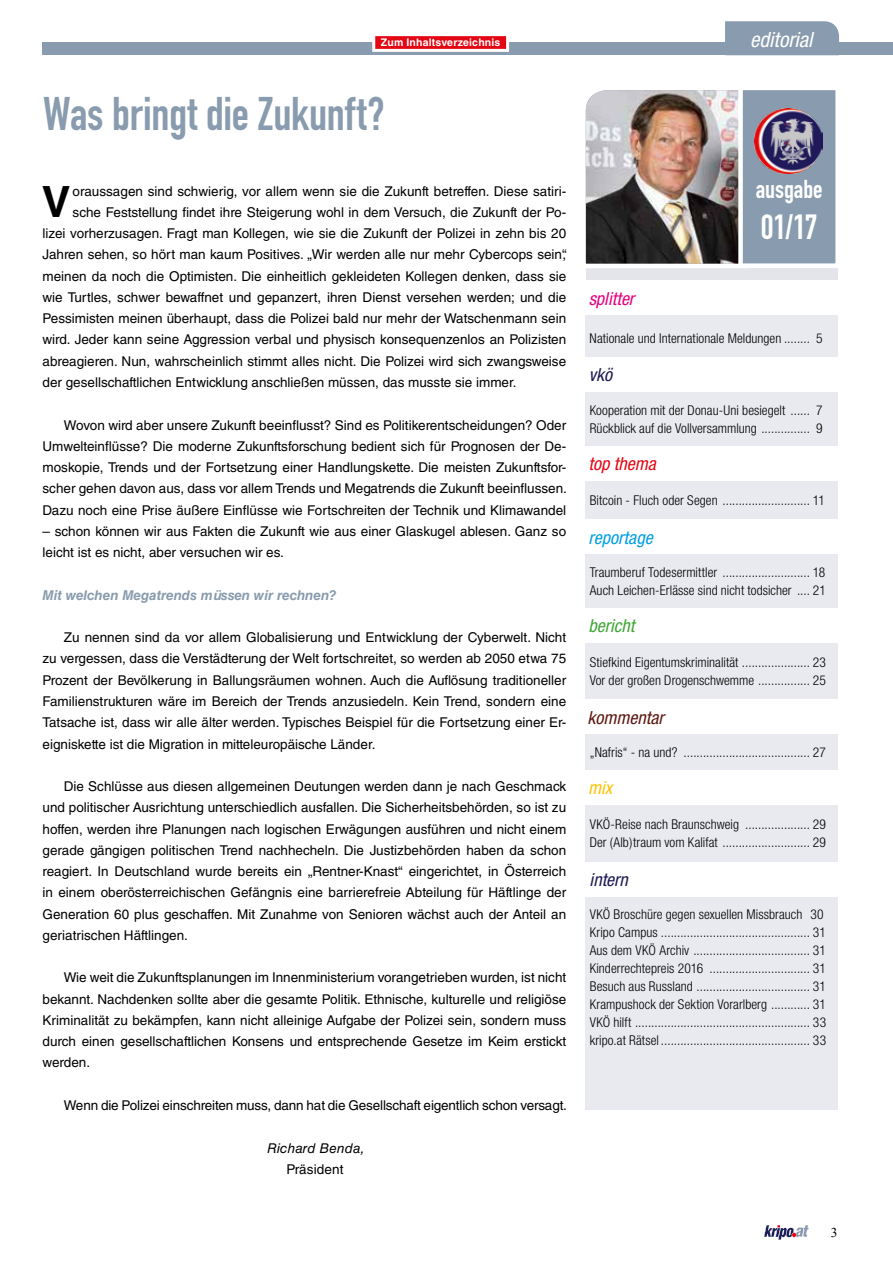
<style>
.page{position:relative;width:893px;height:1263px;background:#fff}
.page>*{position:absolute;margin:0;border:0;box-sizing:border-box;transform-origin:0 0}
.t1{font:46.5px "DIN Engschrift";letter-spacing:-.005em;color:#899bae}
.t2{font:700 43.05px "Helvetica LT Std";color:#000}
.t3{font:34.5px "DIN Engschrift";color:#fff}
.t4{font:25.5px "DIN Engschrift";color:#fff}
.t5{font:italic condensed 21px "Helvetica Neue";color:#fff}
.t6{font:italic condensed 18px "Helvetica Neue";color:#1e1954}
.t7{font:italic condensed 18px "Helvetica Neue";color:#5c1810}
.t8{font:italic condensed 18px "Helvetica Neue";color:#009fe3}
.t9{font:italic condensed 18px "Helvetica Neue";color:#e6007d}
.t10{font:italic condensed 18px "Helvetica Neue";color:#e30613}
.t11{font:italic condensed 18px "Helvetica Neue";color:#3fa535}
.t12{font:italic condensed 18px "Helvetica Neue";color:#fdc300}
.t13{font:13.5px/21.3px "Helvetica LT Std";color:#000;text-align:justify}
.t14{font:300 condensed 13.5px/18px "Helvetica Neue";letter-spacing:.005em;color:#000}
.t15{font:italic 700 13.5px "Helvetica LT Std";color:#899bae}
.t16{font:italic 13.5px "Helvetica LT Std";letter-spacing:.01em;color:#000}
.t17{font:13.5px "Times New Roman";color:#000}
.t18{font:700 10.5px "Helvetica LT Std";letter-spacing:.015em;color:#fff}
</style>
<div class="page">
<svg style="left:764px;top:1225px;width:45px;height:15px"></svg>
<div style="left:586px;top:111px;width:252px;height:170px;background:#e3e5eb"></div>
<img style="left:585px;top:90px;width:253px;height:178px">
<img style="left:754px;top:108px;width:69px;height:66px">
<div style="left:43px;top:43px;width:850px;height:12px;background:#899bae"></div>
<svg style="left:725px;top:21px;width:114px;height:22px;background:#8c9eb0"></svg>
<div style="left:585px;top:281px;width:253px;height:829px;background:#e8eaef"></div>
<div style="left:584px;top:281px;width:259px;height:34px;background:#fff"></div>
<div style="left:584px;top:357px;width:253px;height:34px;background:#fff"></div>
<div style="left:584px;top:446px;width:259px;height:34px;background:#fff"></div>
<div style="left:583px;top:700px;width:259px;height:34px;background:#fff"></div>
<div style="left:585px;top:862px;width:253px;height:34px;background:#fff"></div>
<div style="left:584px;top:770px;width:252px;height:34px;background:#fff"></div>
<div style="left:584px;top:519px;width:253px;height:34px;background:#fff"></div>
<div style="left:584px;top:608px;width:253px;height:34px;background:#fff"></div>
<div style="left:374px;top:35px;width:134px;height:15px;background:#e30613"></div>
<div style="left:372px;top:33px;width:137px;height:19px;border:3px solid #fff"></div>
<p class="t18" style="left:381px;top:36px;width:121px">Zum Inhaltsverzeichnis</p>
<h1 class="t1" style="left:43px;top:87px;width:343px">Was bringt die Zukunft?</h1>
<h2 class="t2" style="left:42px;top:175px;width:30px">V</h2>
<p class="t13" style="left:73px;top:180px;width:495px">oraussagen sind schwierig, vor allem wenn sie die Zukunft betreffen. Diese satiri-</p>
<p class="t13" style="left:73px;top:201px;width:495px">sche Feststellung findet ihre Steigerung wohl in dem Versuch, die Zukunft der Po-</p>
<p class="t13" style="left:43px;top:223px;width:525px">lizei vorherzusagen. Fragt man Kollegen, wie sie die Zukunft der Polizei in zehn bis 20</p>
<p class="t13" style="left:43px;top:244px;width:526px">Jahren sehen, so hört man kaum Positives. „Wir werden alle nur mehr Cybercops sein“,</p>
<p class="t13" style="left:43px;top:265px;width:525px">meinen da noch die Optimisten. Die einheitlich gekleideten Kollegen denken, dass sie</p>
<p class="t13" style="left:43px;top:286px;width:525px">wie Turtles, schwer bewaffnet und gepanzert, ihren Dienst versehen werden; und die</p>
<p class="t13" style="left:43px;top:308px;width:525px">Pessimisten meinen überhaupt, dass die Polizei bald nur mehr der Watschenmann sein</p>
<p class="t13" style="left:43px;top:329px;width:525px">wird. Jeder kann seine Aggression verbal und physisch konsequenzenlos an Polizisten</p>
<p class="t13" style="left:43px;top:350px;width:525px">abreagieren. Nun, wahrscheinlich stimmt alles nicht. Die Polizei wird sich zwangsweise</p>
<p class="t13" style="left:43px;top:372px;width:476px">der gesellschaftlichen Entwicklung anschließen müssen, das musste sie immer.</p>
<p class="t13" style="left:43px;top:414px;width:526px;text-indent:21px">Wovon wird aber unsere Zukunft beeinflusst? Sind es Politikerentscheidungen? Oder Umwelteinflüsse? Die moderne Zukunftsforschung bedient sich für Prognosen der De&shy;moskopie, Trends und der Fortsetzung einer Handlungskette. Die meisten Zukunftsfor&shy;scher gehen davon aus, dass vor allem Trends und Megatrends die Zukunft beeinflussen.<br>Dazu noch eine Prise äußere Einflüsse wie Fortschreiten der Technik und Klimawandel</p>
<p class="t13" style="left:43px;top:520px;width:525px">– schon können wir aus Fakten die Zukunft wie aus einer Glaskugel ablesen. Ganz so leicht ist es nicht, aber versuchen wir es.</p>
<p class="t15" style="left:43px;top:587px;width:296px">Mit welchen Megatrends müssen wir rechnen?</p>
<p class="t13" style="left:43px;top:627px;width:525px;text-indent:21px">Zu nennen sind da vor allem Globalisierung und Entwicklung der Cyberwelt. Nicht zu vergessen, dass die Verstädterung der Welt fortschreitet, so werden ab 2050 etwa 75<br>Prozent der Bevölkerung in Ballungsräumen wohnen. Auch die Auflösung traditioneller Familienstrukturen wäre im Bereich der Trends anzusiedeln. Kein Trend, sondern eine Tatsache ist, dass wir alle älter werden. Typisches Beispiel für die Fortsetzung einer Er&shy;eigniskette ist die Migration in mitteleuropäische Länder.</p>
<p class="t13" style="left:43px;top:776px;width:525px;text-indent:21px">Die Schlüsse aus diesen allgemeinen Deutungen werden dann je nach Geschmack und politischer Ausrichtung unterschiedlich ausfallen. Die Sicherheitsbehörden, so ist zu hoffen, werden ihre Planungen nach logischen Erwägungen ausführen und nicht einem gerade gängigen politischen Trend nachhecheln. Die Justizbehörden haben da schon reagiert. In Deutschland wurde bereits ein „Rentner-Knast“ eingerichtet, in Österreich in einem oberösterreichischen Gefängnis eine barrierefreie Abteilung für Häftlinge der Generation 60 plus geschaffen. Mit Zunahme von Senioren wächst auch der Anteil an geriatrischen Häftlingen.</p>
<p class="t13" style="left:43px;top:967px;width:525px;text-indent:21px">Wie weit die Zukunftsplanungen im Innenministerium vorangetrieben wurden, ist nicht bekannt. Nachdenken sollte aber die gesamte Politik. Ethnische, kulturelle und religiöse Kriminalität zu bekämpfen, kann nicht alleinige Aufgabe der Polizei sein, sondern muss durch einen gesellschaftlichen Konsens und entsprechende Gesetze im Keim erstickt werden.</p>
<p class="t13" style="left:64px;top:1094px;width:505px">Wenn die Polizei einschreiten muss, dann hat die Gesellschaft eigentlich schon versagt.</p>
<p class="t16" style="left:267px;top:1140px;width:99px">Richard Benda,</p>
<p class="t13" style="left:286px;top:1158px;width:59px">Präsident</p>
<h3 class="t5" style="left:750px;top:27px;width:64px">editorial</h3>
<h3 class="t9" style="left:589px;top:288px;width:47px">splitter</h3>
<h3 class="t4" style="left:756px;top:174px;width:68px">ausgabe</h3>
<h3 class="t3" style="left:761px;top:207px;width:58px">01/17</h3>
<p class="t14" style="left:590px;top:330px;width:234px">Nationale und Internationale Meldungen ........ 5</p>
<h3 class="t6" style="left:589px;top:364px;width:25px">vkö</h3>
<p class="t14" style="left:590px;top:402px;width:234px">Kooperation mit der Donau-Uni besiegelt ...... 7<br>Rückblick auf die Vollversammlung ............... 9</p>
<h3 class="t10" style="left:589px;top:453px;width:69px">top thema</h3>
<p class="t14" style="left:590px;top:491px;width:237px">Bitcoin - Fluch oder Segen ........................... 11</p>
<h3 class="t8" style="left:589px;top:527px;width:66px">reportage</h3>
<p class="t14" style="left:590px;top:563px;width:238px">Traumberuf Todesermittler ........................... 18<br>Auch Leichen-Erlässe sind nicht todsicher .... 21</p>
<h3 class="t11" style="left:589px;top:615px;width:47px">bericht</h3>
<p class="t14" style="left:590px;top:653px;width:238px">Stiefkind Eigentumskriminalität ..................... 23<br>Vor der großen Drogenschwemme ................ 25</p>
<h3 class="t7" style="left:587px;top:707px;width:78px">kommentar</h3>
<p class="t14" style="left:590px;top:743px;width:238px">„Nafris“ - na und? ....................................... 27</p>
<h3 class="t12" style="left:588px;top:777px;width:25px">mix</h3>
<p class="t14" style="left:590px;top:815px;width:238px">VKÖ-Reise nach Braunschweig .................... 29<br>Der (Alb)traum vom Kalifat ........................... 29</p>
<h3 class="t6" style="left:590px;top:869px;width:40px">intern</h3>
<p class="t14" style="left:590px;top:905px;width:238px">VKÖ Broschüre gegen sexuellen Missbrauch 30<br>Kripo Campus .............................................. 31<br>Aus dem VKÖ Archiv .................................... 31<br>Kinderrechtepreis 2016 ............................... 31<br>Besuch aus Russland ................................... 31<br>Krampushock der Sektion Vorarlberg ............ 31<br>VKÖ hilft ...................................................... 33 kripo.at Rätsel .............................................. 33</p>
<p class="t17" style="left:831px;top:1223px;width:8px">3</p>
</div>
